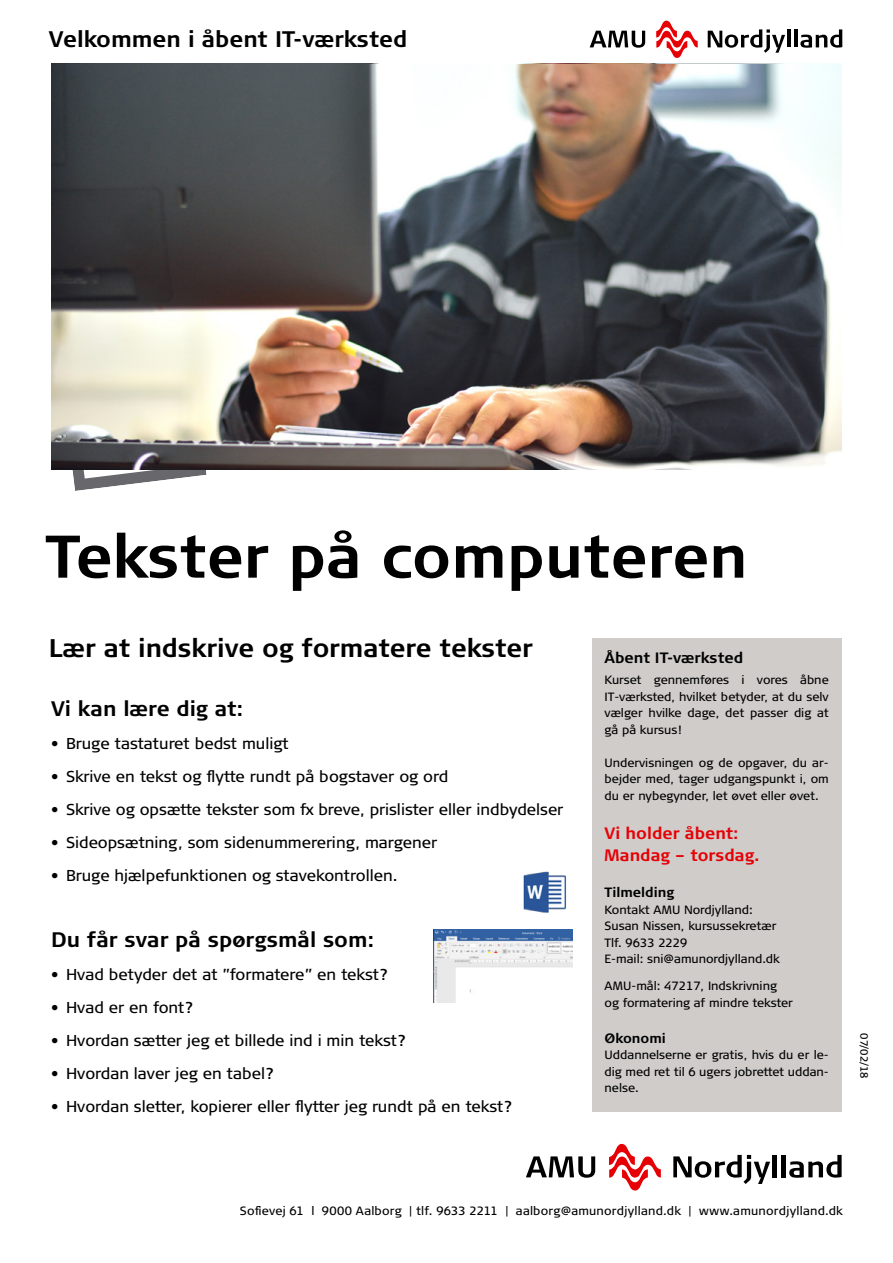
<style>
.page{position:relative;width:893px;height:1263px;background:#fff}
.page>*{position:absolute;margin:0;border:0;box-sizing:border-box;transform-origin:0 0}
.t1{font:700 60px "Signa Column";color:#000}
.t2{font:700 25.5px "Signa Column";letter-spacing:-.005em;color:#000}
.t3{font:700 22.5px "Signa Column";color:#000}
.t4{font:700 21px "Signa Column";color:#000}
.t5{font:700 16.5px/22.5px "Signa Column";color:#e60005}
.t6{font:15.75px "Signa Column";color:#000}
.t7{font:700 15px "Signa Column";color:#000}
.t8{font:700 13.5px "Signa Column";color:#000}
.t9{font:12px/16.5px "Signa Column";color:#000;text-align:justify}
.t10{font:10.5px "Signa Column";color:#000}
</style>
<div class="page">
<svg style="left:590px;top:31px;width:55px;height:17px"></svg>
<svg style="left:708px;top:29px;width:77px;height:24px"></svg>
<hr style="left:787px;top:29px;width:4px;height:18px;background:#000">
<hr style="left:794px;top:29px;width:4px;height:18px;background:#000">
<svg style="left:800px;top:29px;width:42px;height:19px"></svg>
<svg style="left:656px;top:21px;width:42px;height:37px"></svg>
<svg style="left:526px;top:1156px;width:69px;height:22px"></svg>
<svg style="left:673px;top:1155px;width:97px;height:29px"></svg>
<hr style="left:773px;top:1155px;width:4px;height:22px;background:#000">
<hr style="left:782px;top:1155px;width:4px;height:22px;background:#000">
<svg style="left:789px;top:1155px;width:53px;height:23px"></svg>
<svg style="left:609px;top:1144px;width:52px;height:46px"></svg>
<div style="left:592px;top:639px;width:249px;height:473px;background:#cfccca"></div>
<img style="left:523px;top:871px;width:43px;height:42px">
<img style="left:434px;top:929px;width:138px;height:74px">
<svg style="left:72px;top:470px;width:135px;height:21px"></svg>
<img style="left:51px;top:64px;width:791px;height:406px">
<h3 class="t3" style="left:49px;top:26px;width:360px">Velkommen i åbent IT-værksted</h3>
<h1 class="t1" style="left:45px;top:522px;width:704px">Tekster på computeren</h1>
<h2 class="t2" style="left:49px;top:633px;width:486px">Lær at indskrive og formatere tekster</h2>
<h3 class="t4" style="left:51px;top:696px;width:194px">Vi kan lære dig at:</h3>
<h3 class="t6" style="left:51px;top:734px;width:239px">• Bruge tastaturet bedst muligt</h3>
<h3 class="t6" style="left:51px;top:767px;width:399px">• Skrive en tekst og flytte rundt på bogstaver og ord</h3>
<h3 class="t6" style="left:51px;top:800px;width:514px">• Skrive og opsætte tekster som fx breve, prislister eller indbydelser</h3>
<h3 class="t6" style="left:51px;top:833px;width:388px">• Sideopsætning, som sidenummerering, margener</h3>
<h3 class="t6" style="left:51px;top:866px;width:348px">• Bruge hjælpefunktionen og stavekontrollen.</h3>
<h3 class="t4" style="left:51px;top:927px;width:325px">Du får svar på spørgsmål som:</h3>
<h3 class="t6" style="left:51px;top:965px;width:339px">• Hvad betyder det at ”formatere” en tekst?</h3>
<h3 class="t6" style="left:51px;top:998px;width:144px">• Hvad er en font?</h3>
<h3 class="t6" style="left:51px;top:1031px;width:357px">• Hvordan sætter jeg et billede ind i min tekst?</h3>
<h3 class="t6" style="left:51px;top:1064px;width:225px">• Hvordan laver jeg en tabel?</h3>
<h3 class="t6" style="left:51px;top:1097px;width:463px">• Hvordan sletter, kopierer eller flytter jeg rundt på en tekst?</h3>
<p class="t7" style="left:605px;top:649px;width:140px">Åbent IT-værksted</p>
<p class="t9" style="left:605px;top:672px;width:226px">Kurset gennemføres i vores åbne IT-værksted, hvilket betyder, at du selv vælger hvilke dage, det passer dig at gå på kursus!</p>
<p class="t9" style="left:605px;top:754px;width:226px">Undervisningen og de opgaver, du ar&shy;bejder med, tager udgangspunkt i, om du er nybegynder, let øvet eller øvet.</p>
<h3 class="t5" style="left:605px;top:821px;width:157px">Vi holder åbent:<br>Mandag – torsdag.</h3>
<p class="t8" style="left:605px;top:884px;width:71px">Tilmelding</p>
<p class="t9" style="left:605px;top:901px;width:177px;text-align:left">Kontakt AMU Nordjylland:<br>Susan Nissen, kursussekretær<br>Tlf. 9633 2229<br>E-mail: sni@amunordjylland.dk</p>
<p class="t9" style="left:605px;top:978px;width:190px">AMU-mål: 47217, Indskrivning og formatering af mindre tekster</p>
<p class="t8" style="left:605px;top:1030px;width:63px">Økonomi</p>
<p class="t9" style="left:605px;top:1047px;width:226px">Uddannelserne er gratis, hvis du er le&shy;dig med ret til 6 ugers jobrettet uddan&shy;nelse.</p>
<p class="t10" style="left:870px;top:1033px;width:47px;rotate:90deg">07/02/18</p>
<p class="t9" style="left:240px;top:1202px;width:604px">Sofievej 61 l 9000 Aalborg | tlf. 9633 2211 | aalborg@amunordjylland.dk | www.amunordjylland.dk</p>
</div>
